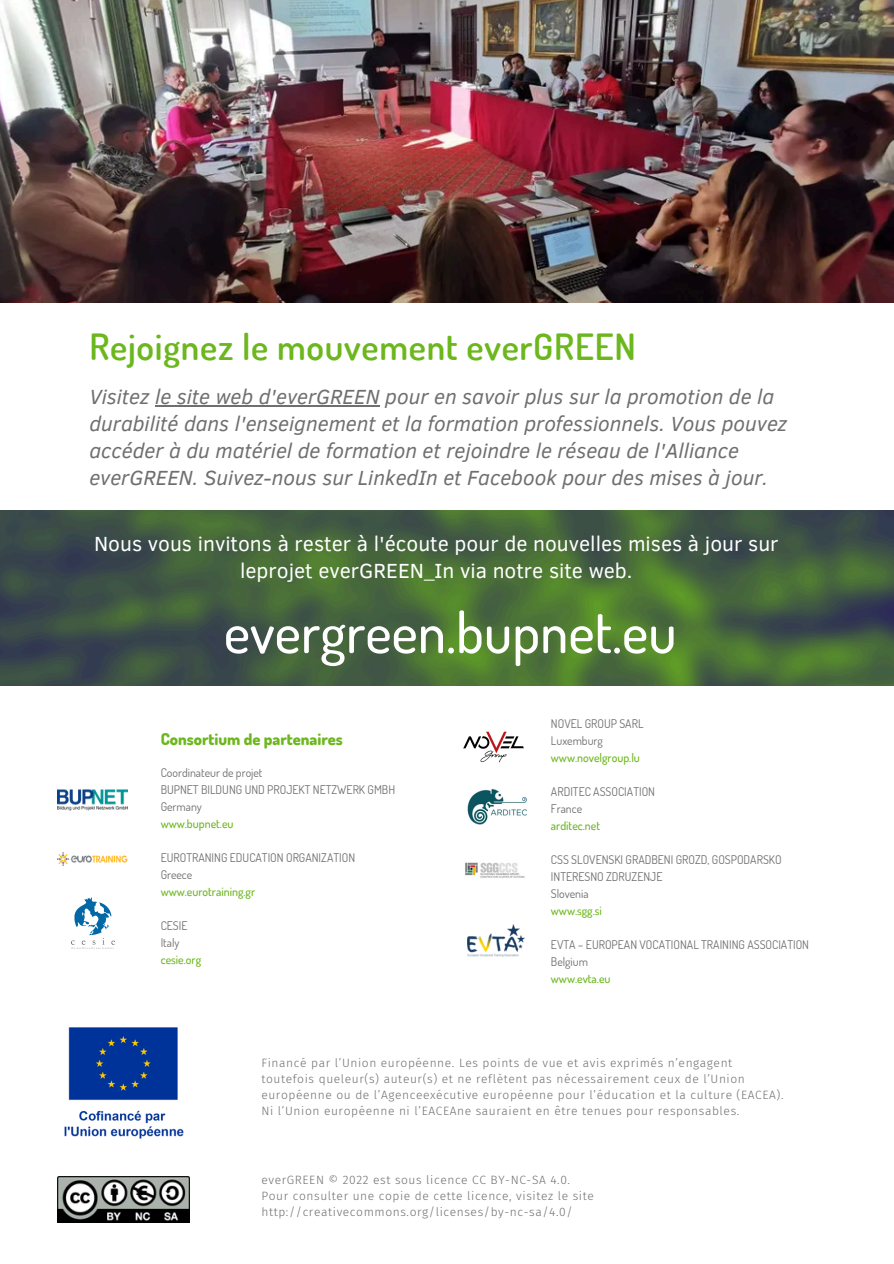
<style>
.page{position:relative;width:894px;height:1264px;background:#fff}
.page>*{position:absolute;margin:0;border:0;box-sizing:border-box;transform-origin:0 0}
.t1{font:500 56.25px "Dosis";color:#fff}
.t2{font:600 36.15px "Dosis";letter-spacing:.02em;color:#6cb71d}
.t3{font:italic 21px/27px "Clear Sans";color:#6f6f6f}
.t4{font:21px/27px "Clear Sans";color:#fff;text-align:center}
.t5{font:800 16.35px "Dosis";color:#6cb71d}
.t6{font:300 12px/16px "Fira Sans";letter-spacing:.05em;color:#6f6f6f}
.t7{font:11.85px/17px "Dosis";color:#6f6f6f}
.t8{font:500 11.85px "Dosis";color:#6cb71d}
</style>
<div class="page">
<hr style="left:155px;top:405px;width:224px;height:1px;background:#6f6f6f">
<img style="left:0;top:510px;width:893px;height:175px">
<img style="left:0;top:0;width:892px;height:302px">
<img style="left:58px;top:1176px;width:131px;height:46px">
<img style="left:58px;top:789px;width:69px;height:22px">
<img style="left:58px;top:852px;width:69px;height:13px">
<img style="left:463px;top:731px;width:61px;height:32px">
<img style="left:467px;top:789px;width:60px;height:36px">
<img style="left:468px;top:924px;width:56px;height:32px">
<img style="left:465px;top:862px;width:60px;height:16px">
<img style="left:71px;top:897px;width:44px;height:52px">
<img style="left:64px;top:1027px;width:120px;height:112px">
<h2 class="t2" style="left:89px;top:323px;width:547px">Rejoignez le mouvement everGREEN</h2>
<h3 class="t3" style="left:89px;top:382px;width:699px">Visitez le site web d'everGREEN pour en savoir plus sur la promotion de la durabilité dans l'enseignement et la formation professionnels. Vous pouvez accéder à du matériel de formation et rejoindre le réseau de l'Alliance everGREEN. Suivez-nous sur LinkedIn et Facebook pour des mises à jour.</h3>
<p class="t4" style="left:94px;top:529px;width:686px">Nous vous invitons à rester à l'écoute pour de nouvelles mises à jour sur leprojet everGREEN_In via notre site web.</p>
<p class="t1" style="left:224px;top:595px;width:454px">evergreen.bupnet.eu</p>
<p class="t5" style="left:161px;top:727px;width:183px">Consortium de partenaires</p>
<p class="t7" style="left:161px;top:763px;width:103px">Coordinateur de projet</p>
<p class="t7" style="left:161px;top:780px;width:236px">BUPNET BILDUNG UND PROJEKT NETZWERK GMBH</p>
<p class="t7" style="left:161px;top:797px;width:43px">Germany</p>
<p class="t8" style="left:161px;top:815px;width:74px">www.bupnet.eu</p>
<p class="t7" style="left:161px;top:848px;width:196px">EUROTRANING EDUCATION ORGANIZATION</p>
<p class="t7" style="left:161px;top:865px;width:33px">Greece</p>
<p class="t8" style="left:161px;top:883px;width:96px">www.eurotraining.gr</p>
<p class="t7" style="left:161px;top:916px;width:28px">CESIE</p>
<p class="t7" style="left:161px;top:933px;width:20px">Italy</p>
<p class="t8" style="left:161px;top:951px;width:42px">cesie.org</p>
<p class="t7" style="left:550px;top:715px;width:94px">NOVEL GROUP SARL</p>
<p class="t7" style="left:550px;top:732px;width:53px">Luxemburg</p>
<p class="t8" style="left:550px;top:750px;width:90px">www.novelgroup.lu</p>
<p class="t7" style="left:550px;top:783px;width:106px">ARDITEC ASSOCIATION</p>
<p class="t7" style="left:550px;top:800px;width:33px">France</p>
<p class="t8" style="left:550px;top:817px;width:51px">arditec.net</p>
<p class="t7" style="left:550px;top:850px;width:232px">CSS SLOVENSKI GRADBENI GROZD, GOSPODARSKO<br>INTERESNO ZDRUZENJE</p>
<p class="t7" style="left:550px;top:884px;width:39px">Slovenia</p>
<p class="t8" style="left:550px;top:902px;width:52px">www.sgg.si</p>
<p class="t7" style="left:550px;top:935px;width:259px">EVTA – EUROPEAN VOCATIONAL TRAINING ASSOCIATION</p>
<p class="t7" style="left:550px;top:952px;width:39px">Belgium</p>
<p class="t8" style="left:550px;top:970px;width:61px">www.evta.eu</p>
<p class="t6" style="left:261px;top:1055px;width:523px">Financé par l’Union européenne. Les points de vue et avis exprimés n’engagent toutefois queleur(s) auteur(s) et ne reflètent pas nécessairement ceux de l’Union européenne ou de l’Agenceexécutive européenne pour l’éducation et la culture (EACEA).<br>Ni l’Union européenne ni l’EACEAne sauraient en être tenues pour responsables.</p>
<p class="t6" style="left:261px;top:1171px;width:310px">everGREEN © 2022 est sous licence CC BY-NC-SA 4.0.</p>
<p class="t6" style="left:261px;top:1187px;width:334px">Pour consulter une copie de cette licence, visitez le site</p>
<p class="t6" style="left:261px;top:1203px;width:312px">http://creativecommons.org/licenses/by-nc-sa/4.0/</p>
</div>
